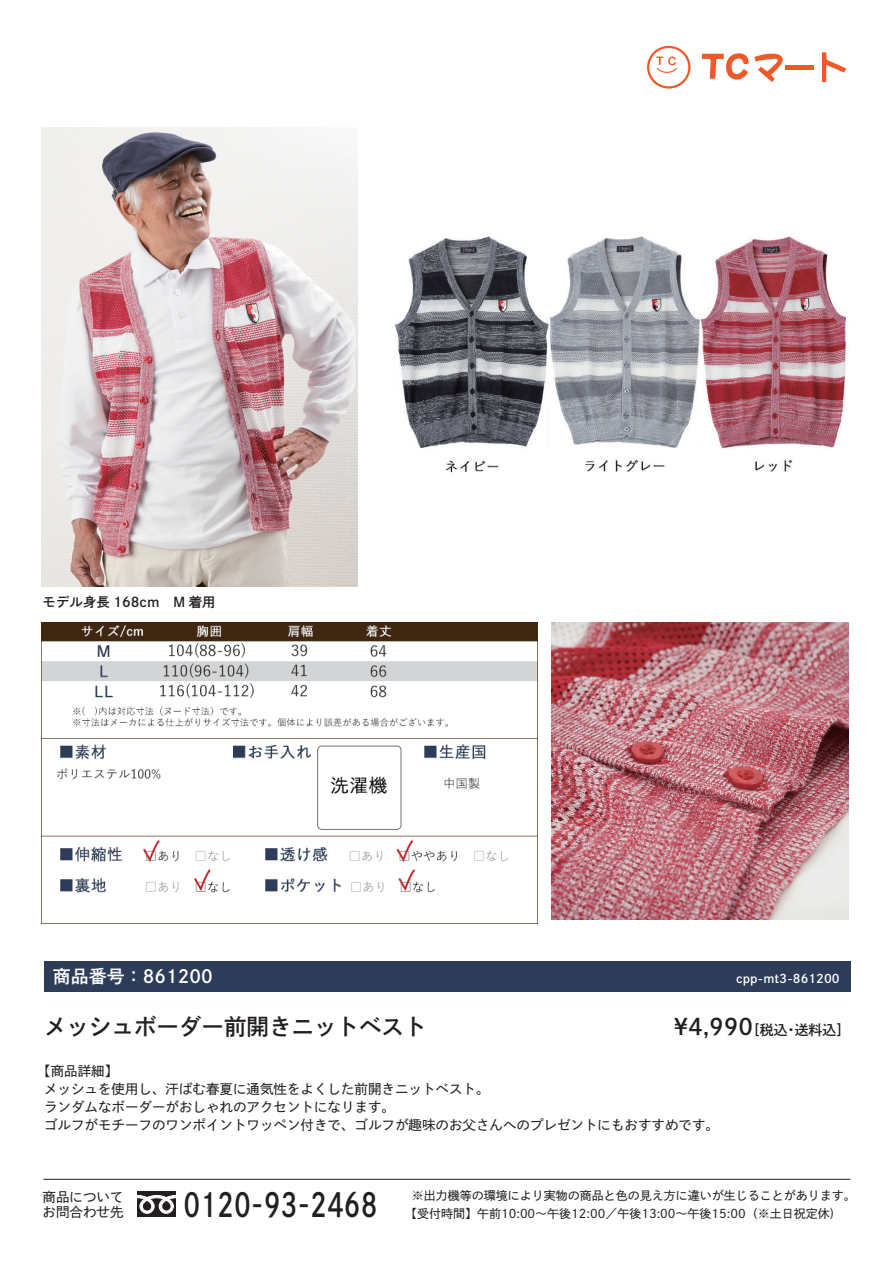
<style>
.page{position:relative;width:893px;height:1263px;background:#fff}
.page>*{position:absolute;margin:0;border:0;box-sizing:border-box;transform-origin:0 0}
.t1{font:32.55px "DNP Shuei Go Kin Std B";color:#231f20;scale:.8 1}
.t2{font:22.5px "DNP Shuei Go Kin Std B";color:#231f20}
.t3{font:18px "DNP Shuei Go Kin Std B";color:#fff}
.t4{font:13.95px "DNP Shuei Go Kin Std B";color:#231f20}
.t5{font:13.5px/18px "DNP Shuei Go Kin Std M";color:#231f20}
.t6{font:13.5px "DNP Shuei Go Kin Std B";color:#231f20}
.t7{font:12px "DNP Shuei Go Kin Std M";color:#231f20}
.t8{font:12px "DNP Shuei Go Kin Std B";color:#fff}
.s1{font-size:22.5px}
</style>
<div class="page">
<img style="left:394px;top:236px;width:452px;height:237px">
<img style="left:552px;top:623px;width:296px;height:296px">
<img style="left:42px;top:623px;width:495px;height:301px">
<img style="left:41px;top:128px;width:317px;height:458px">
<div style="left:44px;top:961px;width:806px;height:31px;background:#2d3c59"></div>
<div style="left:137px;top:1191px;width:39px;height:26px;background:#231f20"></div>
<svg style="left:137px;top:1195px;width:39px;height:19px"></svg>
<hr style="left:43px;top:1179px;width:807px;height:1px;background:#231f20">
<svg style="left:822px;top:52px;width:24px;height:30px"></svg>
<svg style="left:702px;top:53px;width:81px;height:29px"></svg>
<div style="left:785px;top:65px;width:28px;height:5px;background:#f15929"></div>
<svg style="left:647px;top:46px;width:43px;height:43px"></svg>
<div style="left:649px;top:48px;width:39px;height:38px;background:#fff;border-radius:50%"></div>
<svg style="left:656px;top:56px;width:21px;height:17px"></svg>
<p class="t6" style="left:43px;top:592px;width:175px">モデル身長 168cm　M 着用</p>
<h3 class="t3" style="left:53px;top:964px;width:161px">商品番号：861200</h3>
<p class="t8" style="left:736px;top:970px;width:105px">cpp-mt3-861200</p>
<h2 class="t2" style="left:44px;top:1011px;width:384px">メッシュボーダー前開きニットベスト</h2>
<p class="t4" style="left:674px;top:1020px;width:178px"><span class="s1">¥4,990</span>［税込・送料込］</p>
<p class="t5" style="left:44px;top:1062px;width:677px;text-indent:-7px">【商品詳細】<br>メッシュを使用し、汗ばむ春夏に通気性をよくした前開きニットベスト。<br>ランダムなボーダーがおしゃれのアクセントになります。<br>ゴルフがモチーフのワンポイントワッペン付きで、ゴルフが趣味のお父さんへのプレゼントにもおすすめです。</p>
<p class="t5" style="left:43px;top:1189px;width:82px;line-height:15px">商品についてお問合わせ先</p>
<h1 class="t1" style="left:184px;top:1182px;width:244px">0120-93-2468</h1>
<p class="t7" style="left:412px;top:1188px;width:445px">※出力機等の環境により実物の商品と色の見え方に違いが生じることがあります。</p>
<p class="t7" style="left:411px;top:1205px;width:436px">【受付時間】午前10:00～午後12:00／午後13:00～午後15:00（※土日祝定休)　</p>
</div>
